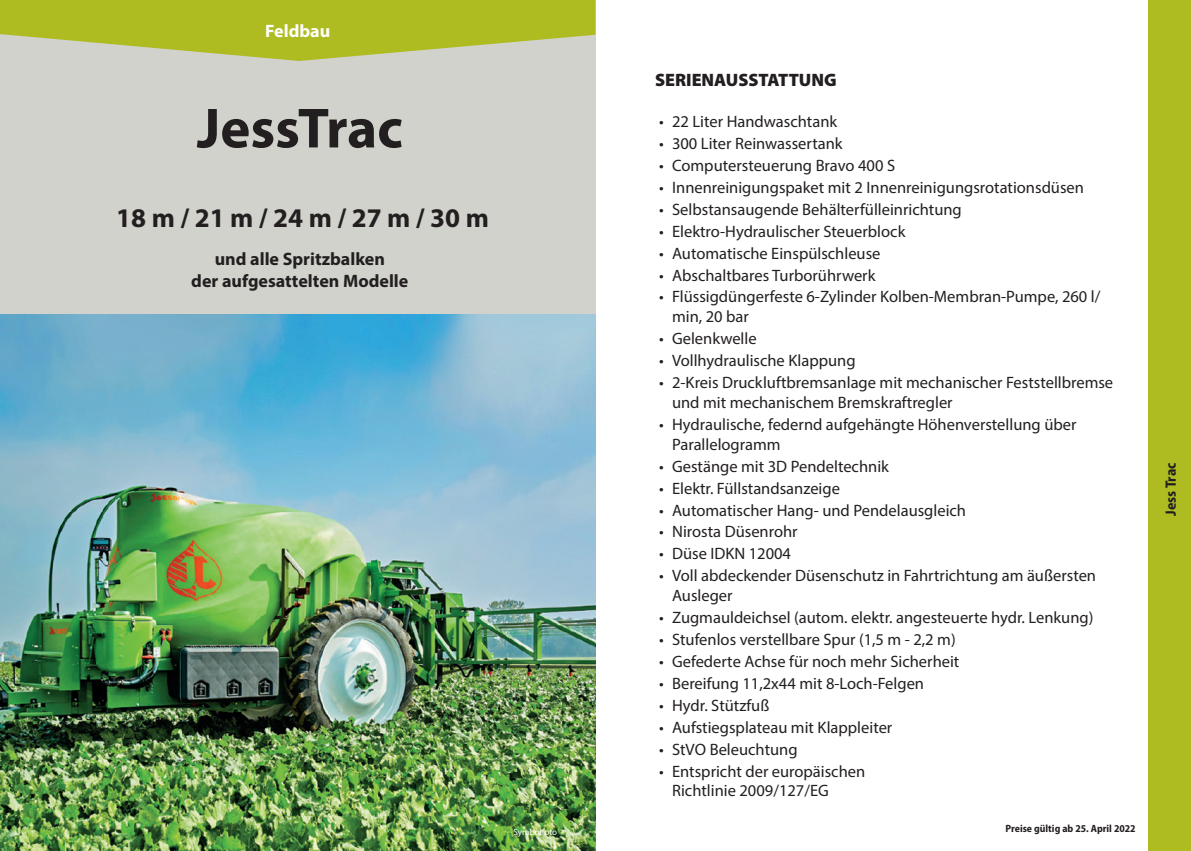
<style>
.page{position:relative;width:1191px;height:851px;background:#fff}
.page>*{position:absolute;margin:0;border:0;box-sizing:border-box;transform-origin:0 0}
.Ü2{font:700 57px "Myriad Pro";color:#231f20}
.Ü3_m_m{font:700 27px "Myriad Pro";color:#231f20}
.Ü3_m_m-2{font:700 18px "Myriad Pro";color:#231f20}
.Zusatztext{font:700 18px "Myriad Pro";color:#231f20}
.Serienausstattung{font:900 18px "Myriad Pro";color:#231f20}
.t1{font:700 18px "Myriad Pro";color:#fff}
.t2{font:16.5px/19.8px "Myriad Pro";color:#231f20}
.t3{font:700 semi-condensed 15px "Myriad Pro";color:#231f20}
.t4{font:700 semi-condensed 10.5px "Myriad Pro";color:#231f20}
.Artikelnr{font:9px "Myriad Pro";color:#fff}
</style>
<div class="page">
<div style="left:0;top:0;width:595px;height:382px;background:#d1d2cc"></div>
<div style="left:1148px;top:0;width:43px;height:850px;background:#aebc21"></div>
<svg style="left:0;top:0;width:595px;height:61px"></svg>
<img style="left:0;top:315px;width:595px;height:535px">
<p class="t1" style="left:265px;top:19px;width:66px">Feldbau</p>
<p class="Ü2" style="left:197px;top:91px;width:207px">JessTrac</p>
<p class="Ü3_m_m" style="left:116px;top:200px;width:374px">18 m / 21 m / 24 m / 27 m / 30 m</p>
<p class="Zusatztext" style="left:215px;top:247px;width:172px">und alle Spritzbalken</p>
<p class="Ü3_m_m-2" style="left:191px;top:269px;width:219px">der aufgesattelten Modelle</p>
<p class="Serienausstattung" style="left:655px;top:69px;width:183px">SERIENAUSSTATTUNG</p>
<p class="t2" style="left:659px;top:111px;width:179px">• 22 Liter Handwaschtank</p>
<p class="t2" style="left:659px;top:133px;width:185px">• 300 Liter Reinwassertank</p>
<p class="t2" style="left:659px;top:155px;width:237px">• Computersteuerung Bravo 400 S</p>
<p class="t2" style="left:659px;top:177px;width:426px">• Innenreinigungspaket mit 2 Innenreinigungsrotationsdüsen</p>
<p class="t2" style="left:659px;top:199px;width:304px">• Selbstansaugende Behälterfülleinrichtung</p>
<p class="t2" style="left:659px;top:221px;width:248px">• Elektro-Hydraulischer Steuerblock</p>
<p class="t2" style="left:659px;top:243px;width:223px">• Automatische Einspülschleuse</p>
<p class="t2" style="left:659px;top:265px;width:218px">• Abschaltbares Turborührwerk</p>
<p class="t2" style="left:672px;top:287px;width:430px;text-indent:-13px">• Flüssigdüngerfeste 6-Zylinder Kolben-Membran-Pumpe, 260 l/ min, 20 bar</p>
<p class="t2" style="left:659px;top:328px;width:99px">• Gelenkwelle</p>
<p class="t2" style="left:659px;top:350px;width:198px">• Vollhydraulische Klappung</p>
<p class="t2" style="left:672px;top:372px;width:443px;text-indent:-13px">• 2-Kreis Druckluftbremsanlage mit mechanischer Feststellbremse und mit mechanischem Bremskraftregler</p>
<p class="t2" style="left:672px;top:414px;width:406px;text-indent:-13px">• Hydraulische, federnd aufgehängte Höhenverstellung über<br>Parallelogramm</p>
<p class="t2" style="left:659px;top:456px;width:231px">• Gestänge mit 3D Pendeltechnik</p>
<p class="t2" style="left:659px;top:478px;width:182px">• Elektr. Füllstandsanzeige</p>
<p class="t2" style="left:659px;top:499px;width:308px">• Automatischer Hang- und Pendelausgleich</p>
<p class="t2" style="left:659px;top:521px;width:140px">• Nirosta Düsenrohr</p>
<p class="t2" style="left:659px;top:543px;width:133px">• Düse IDKN 12004</p>
<p class="t2" style="left:672px;top:565px;width:425px;text-indent:-13px">• Voll abdeckender Düsenschutz in Fahrtrichtung am äußersten<br>Ausleger</p>
<p class="t2" style="left:659px;top:607px;width:436px">• Zugmauldeichsel (autom. elektr. angesteuerte hydr. Lenkung)</p>
<p class="t2" style="left:659px;top:629px;width:298px">• Stufenlos verstellbare Spur (1,5 m - 2,2 m)</p>
<p class="t2" style="left:659px;top:651px;width:302px">• Gefederte Achse für noch mehr Sicherheit</p>
<p class="t2" style="left:659px;top:673px;width:266px">• Bereifung 11,2x44 mit 8-Loch-Felgen</p>
<p class="t2" style="left:659px;top:695px;width:112px">• Hydr. Stützfuß</p>
<p class="t2" style="left:659px;top:717px;width:234px">• Aufstiegsplateau mit Klappleiter</p>
<p class="t2" style="left:659px;top:739px;width:140px">• StVO Beleuchtung</p>
<p class="t2" style="left:672px;top:760px;width:195px;text-indent:-13px">• Entspricht der europäischen<br>Richtlinie 2009/127/EG</p>
<p class="Artikelnr" style="left:513px;top:825px;width:45px">Symbolfoto</p>
<p class="t4" style="left:1005px;top:822px;width:132px">Preise gültig ab 25. April 2022</p>
<p class="t3" style="left:1162px;top:516px;width:55px;rotate:-90deg">Jess Trac</p>
</div>
